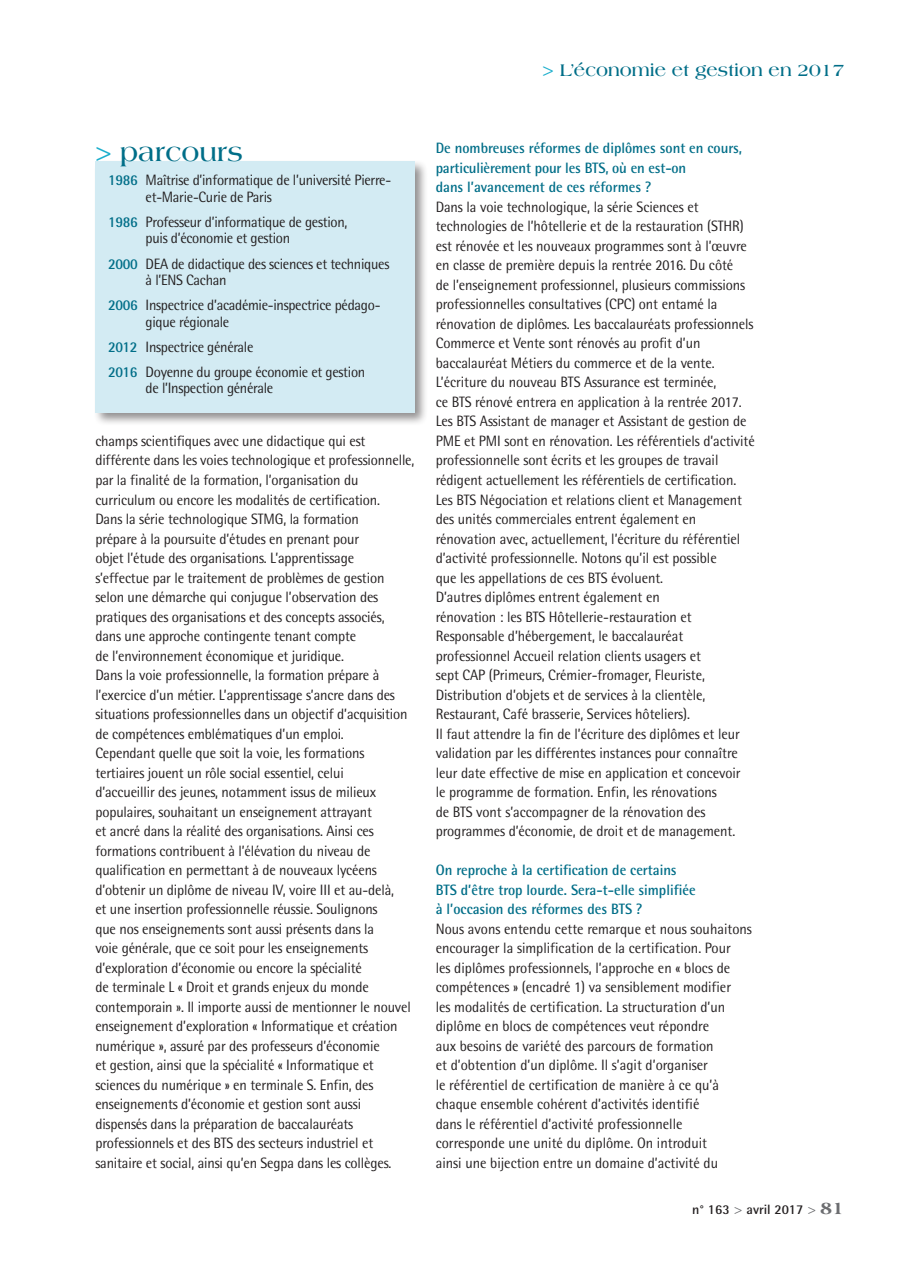
<style>
.page{position:relative;width:897px;height:1267px;background:#fff}
.page>*{position:absolute;margin:0;border:0;box-sizing:border-box;transform-origin:0 0}
.t1{font:700 27px "Americana Std";color:#006e88}
.t2{font:700 18px "Americana Std";color:#006e88}
.t3{font:15px/19.5px "Rotis Semi Sans Std";letter-spacing:-.01em;color:#231f20;scale:.95 1}
.t4{font:700 15px/19.5px "Rotis Semi Sans Std";color:#006e88;scale:.95 1}
.t5{font:700 13.5px "Rotis Semi Sans Std";color:#231f20}
.s1{font-size:18.75px;color:#1aaecc}
.s2{color:#1aaecc}
.s3{font-weight:700;color:#006e88}
.s4{font-family:"Americana Std";color:#6c6d70}
.s5{font-family:"Americana Std";font-weight:800;font-size:18px;color:#6c6d70}
</style>
<div class="page">
<div style="left:93px;top:159px;width:335px;height:267px;background:#231f20;opacity:.5"></div>
<div style="left:95px;top:161px;width:319px;height:251px;background:#d3ebf3"></div>
<p class="t2" style="left:542px;top:60px;width:303px"><span class="s1">&gt;</span> L’économie et gestion en 2017</p>
<h1 class="t1" style="left:95px;top:136px;width:149px"><span class="s2">&gt;</span> parcours</h1>
<p class="t3" style="left:146px;top:172px;width:260px;line-height:16.5px;text-indent:-38px"><span class="s3">1986</span> Maîtrise d’informatique de l’université Pierre&shy;et-Marie-Curie de Paris</p>
<p class="t3" style="left:146px;top:213px;width:214px;line-height:16.5px;text-indent:-38px"><span class="s3">1986</span> Professeur d’informatique de gestion, puis d’économie et gestion</p>
<p class="t3" style="left:146px;top:255px;width:258px;line-height:16.5px;text-indent:-38px"><span class="s3">2000</span> DEA de didactique des sciences et techniques à l’ENS Cachan</p>
<p class="t3" style="left:146px;top:296px;width:249px;line-height:16.5px;text-indent:-38px"><span class="s3">2006</span> Inspectrice d’académie-inspectrice pédago&shy;gique régionale</p>
<p class="t3" style="left:108px;top:334px;width:272px;line-height:25px"><span class="s3">2012</span> Inspectrice générale<br><span class="s3">2016</span> Doyenne du groupe économie et gestion</p>
<p class="t3" style="left:146px;top:378px;width:136px">de l’Inspection générale</p>
<p class="t3" style="left:95px;top:431px;width:337px">champs scientifiques avec une didactique qui est différente dans les voies technologique et professionnelle, par la finalité de la formation, l’organisation du curriculum ou encore les modalités de certification.<br>Dans la série technologique STMG, la formation<br>prépare à la poursuite d’études en prenant pour<br>objet l’étude des organisations. L’apprentissage<br>s’effectue par le traitement de problèmes de gestion selon une démarche qui conjugue l’observation des pratiques des organisations et des concepts associés,<br>dans une approche contingente tenant compte<br>de l’environnement économique et juridique.<br>Dans la voie professionnelle, la formation prépare à l’exercice d’un métier. L’apprentissage s’ancre dans des situations professionnelles dans un objectif d’acquisition de compétences emblématiques d’un emploi.<br>Cependant quelle que soit la voie, les formations tertiaires jouent un rôle social essentiel, celui<br>d’accueillir des jeunes, notamment issus de milieux populaires, souhaitant un enseignement attrayant<br>et ancré dans la réalité des organisations. Ainsi ces formations contribuent à l’élévation du niveau de qualification en permettant à de nouveaux lycéens d’obtenir un diplôme de niveau IV, voire III et au-delà,<br>et une insertion professionnelle réussie. Soulignons<br>que nos enseignements sont aussi présents dans la<br>voie générale, que ce soit pour les enseignements d’exploration d’économie ou encore la spécialité<br>de terminale L « Droit et grands enjeux du monde contemporain ». Il importe aussi de mentionner le nouvel enseignement d’exploration « Informatique et création numérique », assuré par des professeurs d’économie<br>et gestion, ainsi que la spécialité « Informatique et sciences du numérique » en terminale S. Enfin, des enseignements d’économie et gestion sont aussi dispensés dans la préparation de baccalauréats professionnels et des BTS des secteurs industriel et sanitaire et social, ainsi qu’en Segpa dans les collèges.</p>
<p class="t4" style="left:435px;top:138px;width:324px">De nombreuses réformes de diplômes sont en cours, particulièrement pour les BTS, où en est-on<br>dans l’avancement de ces réformes ?</p>
<p class="t3" style="left:435px;top:197px;width:337px">Dans la voie technologique, la série Sciences et technologies de l’hôtellerie et de la restauration (STHR) est rénovée et les nouveaux programmes sont à l’œuvre en classe de première depuis la rentrée 2016. Du côté<br>de l’enseignement professionnel, plusieurs commissions professionnelles consultatives (CPC) ont entamé la rénovation de diplômes. Les baccalauréats professionnels Commerce et Vente sont rénovés au profit d’un baccalauréat Métiers du commerce et de la vente.<br>L’écriture du nouveau BTS Assurance est terminée,<br>ce BTS rénové entrera en application à la rentrée 2017.<br>Les BTS Assistant de manager et Assistant de gestion de PME et PMI sont en rénovation. Les référentiels d’activité professionnelle sont écrits et les groupes de travail rédigent actuellement les référentiels de certification.<br>Les BTS Négociation et relations client et Management des unités commerciales entrent également en rénovation avec, actuellement, l’écriture du référentiel d’activité professionnelle. Notons qu’il est possible<br>que les appellations de ces BTS évoluent.<br>D’autres diplômes entrent également en<br>rénovation : les BTS Hôtellerie-restauration et Responsable d’hébergement, le baccalauréat professionnel Accueil relation clients usagers et<br>sept CAP (Primeurs, Crémier-fromager, Fleuriste, Distribution d’objets et de services à la clientèle, Restaurant, Café brasserie, Services hôteliers).<br>Il faut attendre la fin de l’écriture des diplômes et leur validation par les différentes instances pour connaître leur date effective de mise en application et concevoir<br>le programme de formation. Enfin, les rénovations<br>de BTS vont s’accompagner de la rénovation des programmes d’économie, de droit et de management.</p>
<p class="t4" style="left:435px;top:860px;width:275px">On reproche à la certification de certains<br>BTS d’être trop lourde. Sera-t-elle simplifiée à l’occasion des réformes des BTS ?</p>
<p class="t3" style="left:435px;top:918px;width:334px">Nous avons entendu cette remarque et nous souhaitons encourager la simplification de la certification. Pour<br>les diplômes professionnels, l’approche en « blocs de compétences » (encadré 1) va sensiblement modifier<br>les modalités de certification. La structuration d’un diplôme en blocs de compétences veut répondre<br>aux besoins de variété des parcours de formation<br>et d’obtention d’un diplôme. Il s’agit d’organiser<br>le référentiel de certification de manière à ce qu’à chaque ensemble cohérent d’activités identifié<br>dans le référentiel d’activité professionnelle corresponde une unité du diplôme. On introduit<br>ainsi une bijection entre un domaine d’activité du</p>
<p class="t5" style="left:692px;top:1201px;width:154px">n° 163 <span class="s4">&gt;</span> avril 2017 <span class="s4">&gt;</span> <span class="s5">81</span></p>
</div>
